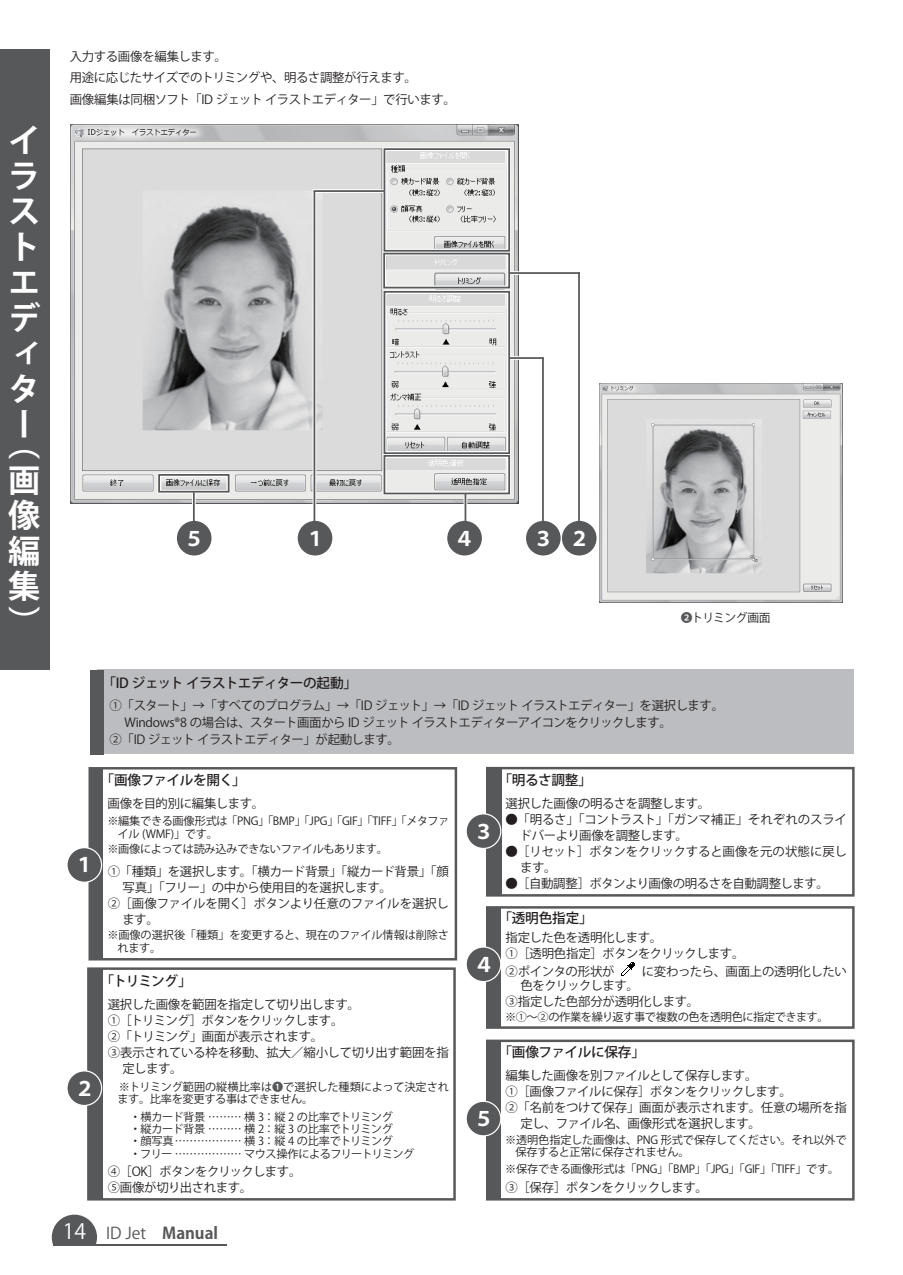
<style>
.page{position:relative;width:903px;height:1275px;background:#fff}
.page>*{position:absolute;margin:0;border:0;box-sizing:border-box;transform-origin:0 0}
.t1{font:700 32.2px/35.5px "Koz Go Pro";color:#fff}
.t2{font:700 19.78px "Koz Go Pro";color:#fff}
.t3{font:16.1px "Koz Go Pro";color:#57585a}
.t4{font:500 13.65px "Koz Go Pro";letter-spacing:-.03em;color:#231f20}
.t5{font:12.42px/16.1px "Koz Go Pro";letter-spacing:-.03em;color:#231f20}
.t6{font:12.42px "Koz Go Pro";letter-spacing:-.01em;color:#231f20}
.t7{font:12.42px "Koz Go Pro";letter-spacing:-.055em;color:#231f20}
.t8{font:11.72px "Koz Go Pro";letter-spacing:-.065em;color:#231f20}
.t9{font:11.2px/12.4px "Koz Go Pro";letter-spacing:-.025em;color:#231f20}
.s1{color:#57585a}
.s2{font-size:21px;color:#fff}
.s3{font-weight:700}
</style>
<div class="page">
<img style="left:71px;top:124px;width:447px;height:379px">
<hr style="left:53px;top:1244px;width:173px;height:1px;background:#57585a">
<svg style="left:52px;top:1215px;width:45px;height:29px"></svg>
<div style="left:0;top:50px;width:50px;height:620px;background:#57585a"></div>
<div style="left:89px;top:767px;width:368px;height:193px;border:2px solid #57585a"></div>
<hr style="left:511px;top:356px;width:28px;height:4px;background:#fff">
<hr style="left:313px;top:189px;width:70px;height:4px;background:#f6f6f6">
<img style="left:621px;top:962px;width:14px;height:14px">
<hr style="left:464px;top:495px;width:3px;height:60px;background:#fff">
<hr style="left:542px;top:358px;width:2px;height:180px;background:#57585a">
<div style="left:526px;top:521px;width:35px;height:34px;background:#57585a;border-radius:50%"></div>
<hr style="left:192px;top:492px;width:4px;height:62px;background:#fff">
<hr style="left:313px;top:191px;width:3px;height:343px;background:#fff">
<hr style="left:509px;top:271px;width:71px;height:4px;background:#fff">
<div style="left:383px;top:147px;width:128px;height:106px;border:4px solid #fff"></div>
<div style="left:384px;top:148px;width:126px;height:104px;border:2px solid #57585a"></div>
<div style="left:382px;top:252px;width:129px;height:37px;border:4px solid #fff"></div>
<div style="left:383px;top:253px;width:127px;height:35px;border:2px solid #57585a"></div>
<div style="left:383px;top:290px;width:128px;height:165px;border:4px solid #fff"></div>
<div style="left:384px;top:291px;width:126px;height:163px;border:2px solid #57585a"></div>
<div style="left:383px;top:454px;width:128px;height:41px;border:4px solid #fff"></div>
<div style="left:384px;top:455px;width:126px;height:39px;border:2px solid #57585a"></div>
<hr style="left:313px;top:190px;width:71px;height:2px;background:#57585a">
<hr style="left:313px;top:191px;width:2px;height:343px;background:#57585a">
<hr style="left:465px;top:494px;width:1px;height:54px;background:#57585a">
<hr style="left:509px;top:357px;width:35px;height:2px;background:#57585a">
<hr style="left:509px;top:272px;width:71px;height:2px;background:#57585a">
<hr style="left:578px;top:272px;width:2px;height:264px;background:#57585a">
<div style="left:97px;top:669px;width:756px;height:85px;background:#bcbdc0"></div>
<div style="left:90px;top:670px;width:14px;height:84px;background:#57585a"></div>
<div style="left:158px;top:473px;width:72px;height:21px;border:4px solid #fff"></div>
<div style="left:158px;top:474px;width:72px;height:19px;border:2px solid #57585a"></div>
<hr style="left:193px;top:492px;width:2px;height:52px;background:#57585a">
<div style="left:447px;top:521px;width:35px;height:34px;background:#57585a;border-radius:50%"></div>
<div style="left:177px;top:521px;width:34px;height:34px;background:#57585a;border-radius:50%"></div>
<div style="left:562px;top:521px;width:34px;height:34px;background:#57585a;border-radius:50%"></div>
<div style="left:298px;top:521px;width:34px;height:34px;background:#57585a;border-radius:50%"></div>
<img style="left:599px;top:384px;width:243px;height:219px">
<div style="left:89px;top:768px;width:14px;height:191px;background:#57585a"></div>
<div style="left:67px;top:848px;width:35px;height:34px;background:#57585a;border-radius:50%"></div>
<div style="left:66px;top:847px;width:36px;height:36px;border:1px solid #fff;border-radius:50%"></div>
<div style="left:87px;top:967px;width:369px;height:233px;border:2px solid #57585a"></div>
<div style="left:89px;top:969px;width:14px;height:230px;background:#57585a"></div>
<div style="left:67px;top:1071px;width:35px;height:34px;background:#57585a;border-radius:50%"></div>
<div style="left:66px;top:1070px;width:36px;height:36px;border:1px solid #fff;border-radius:50%"></div>
<div style="left:486px;top:767px;width:368px;height:130px;border:2px solid #57585a"></div>
<div style="left:488px;top:767px;width:14px;height:129px;background:#57585a"></div>
<div style="left:466px;top:814px;width:35px;height:34px;background:#57585a;border-radius:50%"></div>
<div style="left:465px;top:813px;width:36px;height:36px;border:1px solid #fff;border-radius:50%"></div>
<div style="left:486px;top:906px;width:368px;height:123px;border:2px solid #57585a"></div>
<div style="left:487px;top:907px;width:14px;height:121px;background:#57585a"></div>
<div style="left:466px;top:947px;width:35px;height:35px;background:#57585a;border-radius:50%"></div>
<div style="left:465px;top:946px;width:36px;height:36px;border:1px solid #fff;border-radius:50%"></div>
<div style="left:486px;top:1040px;width:368px;height:160px;border:2px solid #57585a"></div>
<div style="left:487px;top:1041px;width:14px;height:158px;background:#57585a"></div>
<div style="left:466px;top:1101px;width:35px;height:35px;background:#57585a;border-radius:50%"></div>
<div style="left:465px;top:1101px;width:36px;height:35px;border:1px solid #fff;border-radius:50%"></div>
<h1 class="t1" style="left:8px;top:125px;width:34px">イラストエディター</h1>
<h1 class="t1" style="left:8px;top:429px;width:33px;text-align:justify">（画像編集）</h1>
<p class="t5" style="left:70px;top:45px;width:388px;line-height:21.7px">入力する画像を編集します。<br>用途に応じたサイズでのトリミングや、明るさ調整が行えます。<br>画像編集は同梱ソフト「ID ジェット イラストエディター」で行います。</p>
<h2 class="t2" style="left:184px;top:526px;width:21px">５</h2>
<h2 class="t2" style="left:305px;top:526px;width:21px">１</h2>
<h2 class="t2" style="left:455px;top:526px;width:21px">４</h2>
<h2 class="t2" style="left:569px;top:526px;width:21px">２</h2>
<h2 class="t2" style="left:533px;top:526px;width:21px">３</h2>
<p class="t8" style="left:681px;top:610px;width:91px"><span class="s1">❷</span>トリミング画面</p>
<h2 class="t2" style="left:75px;top:852px;width:21px">１</h2>
<h2 class="t2" style="left:75px;top:1076px;width:21px">２</h2>
<p class="t4" style="left:102px;top:674px;width:256px">「ID ジェットイラストエディターの起動」</p>
<p class="t5" style="left:124px;top:698px;width:601px;text-indent:-15px">①「スタート」→「すべてのプログラム」→「ID ジェット」→「ID ジェット イラストエディター」を選択します。<br>Windows®8 の場合は、スタート画面から ID ジェット イラストエディターアイコンをクリックします。</p>
<p class="t5" style="left:110px;top:732px;width:292px">②「ID ジェット イラストエディター」が起動します。</p>
<p class="t4" style="left:101px;top:771px;width:147px">「画像ファイルを開く」</p>
<p class="t5" style="left:108px;top:796px;width:158px">画像を目的別に編集します。</p>
<p class="t9" style="left:118px;top:815px;width:333px;text-indent:-10px">※編集できる画像形式は「PNG」「BMP」「JPG」「GIF」「TIFF」「メタファイル (WMF)」です。</p>
<p class="t9" style="left:107px;top:843px;width:282px">※画像によっては読み込みできないファイルもあります。</p>
<p class="t5" style="left:108px;top:864px;width:343px">①「種類」を選択します。「横カード背景」「縦カード背景」「顔</p>
<p class="t5" style="left:123px;top:880px;width:271px">写真」「フリー」の中から使用目的を選択します。</p>
<p class="t6" style="left:108px;top:896px;width:343px">②［画像ファイルを開く］ボタンより任意のファイルを選択し</p>
<p class="t5" style="left:122px;top:912px;width:38px">ます。</p>
<p class="t9" style="left:118px;top:929px;width:333px;text-indent:-10px">※画像の選択後「種類」を変更すると、現在のファイル情報は削除されます。</p>
<p class="t4" style="left:101px;top:972px;width:93px">「トリミング」</p>
<p class="t5" style="left:108px;top:996px;width:254px">選択した画像を範囲を指定して切り出します。</p>
<p class="t7" style="left:108px;top:1012px;width:237px">①［トリミング］ボタンをクリックします。</p>
<p class="t5" style="left:108px;top:1029px;width:217px">②「トリミング」画面が表示されます。</p>
<p class="t5" style="left:108px;top:1045px;width:343px">③表示されている枠を移動、拡大／縮小して切り出す範囲を指</p>
<p class="t5" style="left:123px;top:1061px;width:62px">定します。</p>
<p class="t9" style="left:117px;top:1081px;width:333px;text-indent:-10px">　※トリミング範囲の縦横比率は<span class="s1">❶</span>で選択した種類によって決定されます。比率を変更する事はできません。</p>
<p class="t9" style="left:108px;top:1110px;width:308px">　　・横カード背景 ……… 横 3：縦 2 の比率でトリミング<br>　　・縦カード背景 ……… 横 2：縦 3 の比率でトリミング<br>　　・顔写真……………… 横 3：縦 4 の比率でトリミング<br>　　・フリー ……………… マウス操作によるフリートリミング</p>
<p class="t5" style="left:108px;top:1164px;width:195px">④［OK］ボタンをクリックします。<br>⑤画像が切り出されます。</p>
<h2 class="t2" style="left:474px;top:819px;width:21px">３</h2>
<h2 class="t2" style="left:474px;top:952px;width:21px">４</h2>
<h2 class="t2" style="left:474px;top:1106px;width:21px">５</h2>
<p class="t4" style="left:498px;top:771px;width:95px">「明るさ調整」</p>
<p class="t5" style="left:505px;top:796px;width:206px">選択した画像の明るさを調整します。</p>
<p class="t5" style="left:520px;top:812px;width:329px;text-indent:-14px">●「明るさ」「コントラスト」「ガンマ補正」それぞれのスライドバーより画像を調整します。</p>
<p class="t5" style="left:520px;top:844px;width:328px;text-indent:-15px">●［リセット］ボタンをクリックすると画像を元の状態に戻します。</p>
<p class="t5" style="left:505px;top:876px;width:325px">●［自動調整］ボタンより画像の明るさを自動調整します。</p>
<p class="t4" style="left:498px;top:909px;width:96px">「透明色指定」</p>
<p class="t5" style="left:505px;top:929px;width:240px">指定した色を透明化します。<br>①［透明色指定］ボタンをクリックします。</p>
<p class="t5" style="left:505px;top:964px;width:111px">②ポインタの形状が</p>
<p class="t5" style="left:642px;top:964px;width:206px">に変わったら、画面上の透明化したい</p>
<p class="t5" style="left:505px;top:978px;width:195px;text-indent:15px">色をクリックします。<br>③指定した色部分が透明化します。</p>
<p class="t9" style="left:505px;top:1011px;width:325px">※①～②の作業を繰り返す事で複数の色を透明色に指定できます。</p>
<p class="t4" style="left:498px;top:1043px;width:148px">「画像ファイルに保存」</p>
<p class="t5" style="left:505px;top:1068px;width:253px">編集した画像を別ファイルとして保存します。</p>
<p class="t5" style="left:505px;top:1084px;width:288px">①［画像ファイルに保存］ボタンをクリックします。</p>
<p class="t5" style="left:505px;top:1100px;width:343px">②「名前をつけて保存」画面が表示されます。任意の場所を指</p>
<p class="t5" style="left:520px;top:1116px;width:242px">定し、ファイル名、画像形式を選択します。</p>
<p class="t9" style="left:515px;top:1133px;width:333px;text-indent:-10px">※透明色指定した画像は、PNG 形式で保存してください。それ以外で保存すると正常に保存されません。</p>
<p class="t9" style="left:505px;top:1163px;width:335px">※保存できる画像形式は「PNG」「BMP」「JPG」「GIF」「TIFF」です。</p>
<p class="t5" style="left:505px;top:1179px;width:204px">③［保存］ボタンをクリックします。</p>
<p class="t3" style="left:63px;top:1223px;width:157px"><span class="s2">14</span> ID Jet　<span class="s3">Manual</span></p>
</div>
